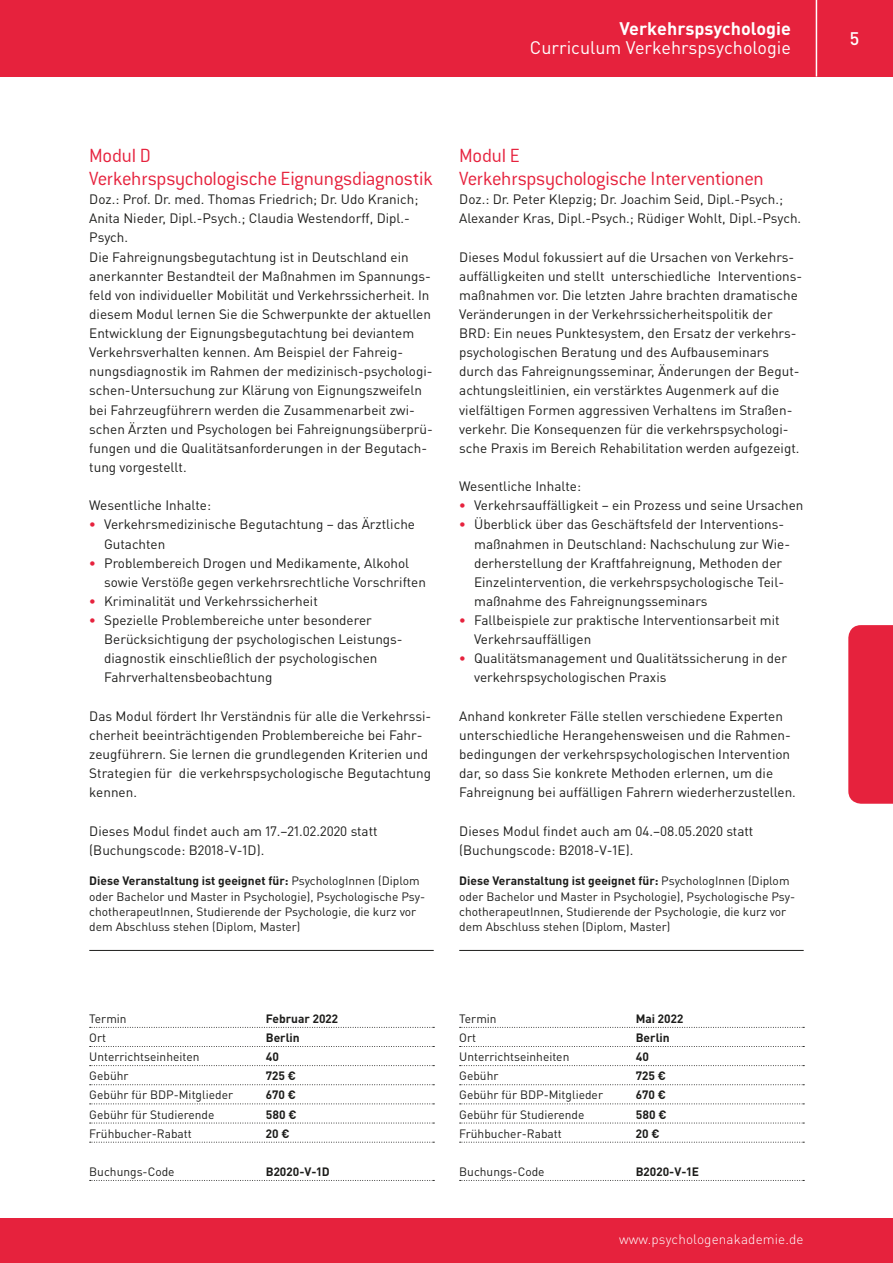
<style>
.page{position:relative;width:893px;height:1263px;background:#fff}
.page>*{position:absolute;margin:0;border:0;box-sizing:border-box;transform-origin:0 0}
.t1{font:300 21px/22.5px "Conduit ITC Pro";letter-spacing:-.015em;color:#e6223d}
.t2{font:18px "DIN Pro";color:#fff}
.t3{font:700 18px "DIN Pro";color:#fff}
.t4{font:500 18px "DIN Pro";color:#fff}
.t5{font:13.5px/19.2px "DIN Pro";color:#1d1d1b}
.t6{font:300 13.5px "DIN Pro";letter-spacing:.01em;color:#fff}
.t7{font:12px/15.3px "DIN Pro";color:#1d1d1b}
.t8{font:700 12px "DIN Pro";color:#1d1d1b}
.s1{font-weight:700;color:#e6223d}
.s2{font-weight:700}
</style>
<div class="page">
<div style="left:0;top:1218px;width:893px;height:45px;background:#e6223d"></div>
<div style="left:848px;top:625px;width:45px;height:179px;background:#e6223d"></div>
<div style="left:0;top:0;width:893px;height:77px;background:#e6223d"></div>
<hr style="left:816px;top:0;width:1px;height:77px;background:#fff">
<hr style="left:89px;top:950px;width:345px;height:1px;background:#1d1d1b">
<svg style="left:90px;top:1027px;width:344px;height:1px"></svg>
<svg style="left:90px;top:1046px;width:344px;height:1px"></svg>
<svg style="left:90px;top:1065px;width:344px;height:1px"></svg>
<svg style="left:90px;top:1084px;width:344px;height:1px"></svg>
<svg style="left:90px;top:1103px;width:344px;height:1px"></svg>
<svg style="left:90px;top:1123px;width:344px;height:1px"></svg>
<svg style="left:90px;top:1142px;width:344px;height:1px"></svg>
<svg style="left:90px;top:1180px;width:344px;height:1px"></svg>
<hr style="left:459px;top:950px;width:345px;height:1px;background:#1d1d1b">
<svg style="left:460px;top:1027px;width:344px;height:1px"></svg>
<svg style="left:460px;top:1046px;width:344px;height:1px"></svg>
<svg style="left:460px;top:1065px;width:344px;height:1px"></svg>
<svg style="left:460px;top:1084px;width:344px;height:1px"></svg>
<svg style="left:460px;top:1103px;width:344px;height:1px"></svg>
<svg style="left:460px;top:1123px;width:344px;height:1px"></svg>
<svg style="left:460px;top:1142px;width:344px;height:1px"></svg>
<svg style="left:460px;top:1180px;width:344px;height:1px"></svg>
<h2 class="t3" style="left:619px;top:16px;width:173px">Verkehrspsychologie</h2>
<h2 class="t2" style="left:530px;top:36px;width:262px">Curriculum Verkehrspsychologie</h2>
<h1 class="t1" style="left:89px;top:145px;width:345px">Modul D<br>Verkehrspsychologische Eignungsdiagnostik</h1>
<p class="t5" style="left:89px;top:189px;width:345px">Doz. : Prof. Dr. med. Thomas Friedrich; Dr. Udo Kranich; Anita Nieder, Dipl.-Psych. ; Claudia Westendorff, Dipl.- Psych.<br>Die Fahreignungsbegutachtung ist in Deutschland ein anerkannter Bestandteil der Maßnahmen im Spannungs&shy;feld von individueller Mobilität und Verkehrssicherheit. In diesem Modul lernen Sie die Schwerpunkte der aktuellen Entwicklung der Eignungsbegutachtung bei deviantem Verkehrsverhalten kennen. Am Beispiel der Fahreig&shy;nungsdiagnostik im Rahmen der medizinisch-psychologi&shy;schen-Untersuchung zur Klärung von Eignungszweifeln bei Fahrzeugführern werden die Zusammenarbeit zwi&shy;schen Ärzten und Psychologen bei Fahreignungsüberprü&shy;fungen und die Qualitätsanforderungen in der Begutach&shy;tung vorgestellt.</p>
<p class="t5" style="left:89px;top:495px;width:123px">Wesentliche Inhalte:</p>
<p class="t5" style="left:104px;top:514px;width:312px;text-indent:-15px"><span class="s1">•</span> Verkehrsmedizinische Begutachtung – das Ärztliche<br>Gutachten</p>
<p class="t5" style="left:104px;top:553px;width:323px;text-indent:-15px"><span class="s1">•</span> Problembereich Drogen und Medikamente, Alkohol sowie Verstöße gegen verkehrsrechtliche Vorschriften</p>
<p class="t5" style="left:89px;top:591px;width:230px"><span class="s1">•</span> Kriminalität und Verkehrssicherheit</p>
<p class="t5" style="left:104px;top:610px;width:300px;text-indent:-15px"><span class="s1">•</span> Spezielle Problembereiche unter besonderer Berücksichtigung der psychologischen Leistungs&shy;diagnostik einschließlich der psychologischen Fahrverhaltensbeobachtung</p>
<p class="t5" style="left:89px;top:706px;width:343px">Das Modul fördert Ihr Verständnis für alle die Verkehrssi&shy;cherheit beeinträchtigenden Problembereiche bei Fahr&shy;zeugführern. Sie lernen die grundlegenden Kriterien und Strategien für die verkehrspsychologische Begutachtung kennen.</p>
<p class="t5" style="left:89px;top:820px;width:290px">Dieses Modul findet auch am 17.–21.02.2020 statt (Buchungscode: B2018-V-1D).</p>
<p class="t7" style="left:89px;top:873px;width:337px"><span class="s2">Diese Veranstaltung ist geeignet für:</span> PsychologInnen (Diplom oder Bachelor und Master in Psychologie), Psychologische Psy&shy;chotherapeutInnen, Studierende der Psychologie, die kurz vor dem Abschluss stehen (Diplom, Master)</p>
<h1 class="t1" style="left:459px;top:145px;width:306px">Modul E<br>Verkehrspsychologische Interventionen</h1>
<p class="t5" style="left:459px;top:189px;width:341px">Doz. : Dr. Peter Klepzig; Dr. Joachim Seid, Dipl.-Psych. ;<br>Alexander Kras, Dipl.-Psych. ; Rüdiger Wohlt, Dipl.-Psych.</p>
<p class="t5" style="left:459px;top:246px;width:344px">Dieses Modul fokussiert auf die Ursachen von Verkehrs&shy;auffälligkeiten und stellt unterschiedliche Interventions&shy;maßnahmen vor. Die letzten Jahre brachten dramatische Veränderungen in der Verkehrssicherheitspolitik der BRD: Ein neues Punktesystem, den Ersatz der verkehrs&shy;psychologischen Beratung und des Aufbauseminars durch das Fahreignungsseminar, Änderungen der Begut&shy;achtungsleitlinien, ein verstärktes Augenmerk auf die vielfältigen Formen aggressiven Verhaltens im Straßen&shy;verkehr. Die Konsequenzen für die verkehrspsychologi&shy;sche Praxis im Bereich Rehabilitation werden aufgezeigt.</p>
<p class="t5" style="left:459px;top:476px;width:123px">Wesentliche Inhalte:</p>
<p class="t5" style="left:459px;top:495px;width:346px"><span class="s1">•</span> Verkehrsauffälligkeit – ein Prozess und seine Ursachen</p>
<p class="t5" style="left:474px;top:514px;width:317px;text-indent:-15px"><span class="s1">•</span> Überblick über das Geschäftsfeld der Interventions&shy;maßnahmen in Deutschland: Nachschulung zur Wie&shy;derherstellung der Kraftfahreignung, Methoden der Einzelintervention, die verkehrspsychologische Teil&shy;maßnahme des Fahreignungsseminars</p>
<p class="t5" style="left:474px;top:610px;width:307px;text-indent:-15px"><span class="s1">•</span> Fallbeispiele zur praktische Interventionsarbeit mit<br>Verkehrsauffälligen</p>
<p class="t5" style="left:474px;top:648px;width:314px;text-indent:-15px"><span class="s1">•</span> Qualitätsmanagement und Qualitätssicherung in der verkehrspsychologischen Praxis</p>
<p class="t5" style="left:459px;top:706px;width:336px">Anhand konkreter Fälle stellen verschiedene Experten unterschiedliche Herangehensweisen und die Rahmen&shy;bedingungen der verkehrspsychologischen Intervention dar, so dass Sie konkrete Methoden erlernen, um die Fahreignung bei auffälligen Fahrern wiederherzustellen.</p>
<p class="t5" style="left:459px;top:820px;width:296px">Dieses Modul findet auch am 04.–08.05.2020 statt (Buchungscode: B2018-V-1E).</p>
<p class="t7" style="left:459px;top:873px;width:337px"><span class="s2">Diese Veranstaltung ist geeignet für:</span> PsychologInnen (Diplom oder Bachelor und Master in Psychologie), Psychologische Psy&shy;chotherapeutInnen, Studierende der Psychologie, die kurz vor dem Abschluss stehen (Diplom, Master)</p>
<p class="t7" style="left:89px;top:1010px;width:39px">Termin</p>
<p class="t8" style="left:266px;top:1010px;width:74px">Februar 2022</p>
<p class="t7" style="left:89px;top:1029px;width:18px">Ort</p>
<p class="t8" style="left:266px;top:1029px;width:36px">Berlin</p>
<p class="t7" style="left:89px;top:1049px;width:112px">Unterrichtseinheiten</p>
<p class="t8" style="left:266px;top:1049px;width:15px">40</p>
<p class="t7" style="left:89px;top:1068px;width:41px">Gebühr</p>
<p class="t8" style="left:266px;top:1068px;width:32px">725 €</p>
<p class="t7" style="left:89px;top:1087px;width:145px">Gebühr für BDP-Mitglieder</p>
<p class="t8" style="left:266px;top:1087px;width:32px">670 €</p>
<p class="t7" style="left:89px;top:1106px;width:127px">Gebühr für Studierende</p>
<p class="t8" style="left:266px;top:1106px;width:32px">580 €</p>
<p class="t7" style="left:89px;top:1125px;width:104px">Frühbucher-Rabatt</p>
<p class="t8" style="left:266px;top:1125px;width:25px">20 €</p>
<p class="t7" style="left:89px;top:1163px;width:87px">Buchungs-Code</p>
<p class="t8" style="left:266px;top:1163px;width:65px">B2020-V-1D</p>
<p class="t7" style="left:459px;top:1010px;width:39px">Termin</p>
<p class="t8" style="left:636px;top:1010px;width:49px">Mai 2022</p>
<p class="t7" style="left:459px;top:1029px;width:18px">Ort</p>
<p class="t8" style="left:636px;top:1029px;width:36px">Berlin</p>
<p class="t7" style="left:459px;top:1049px;width:112px">Unterrichtseinheiten</p>
<p class="t8" style="left:636px;top:1049px;width:15px">40</p>
<p class="t7" style="left:459px;top:1068px;width:41px">Gebühr</p>
<p class="t8" style="left:636px;top:1068px;width:32px">725 €</p>
<p class="t7" style="left:459px;top:1087px;width:145px">Gebühr für BDP-Mitglieder</p>
<p class="t8" style="left:636px;top:1087px;width:32px">670 €</p>
<p class="t7" style="left:459px;top:1106px;width:127px">Gebühr für Studierende</p>
<p class="t8" style="left:636px;top:1106px;width:32px">580 €</p>
<p class="t7" style="left:459px;top:1125px;width:104px">Frühbucher-Rabatt</p>
<p class="t8" style="left:636px;top:1125px;width:25px">20 €</p>
<p class="t7" style="left:459px;top:1163px;width:87px">Buchungs-Code</p>
<p class="t8" style="left:636px;top:1163px;width:65px">B2020-V-1E</p>
<p class="t6" style="left:619px;top:1230px;width:186px">www.psychologenakademie.de</p>
<h2 class="t4" style="left:850px;top:26px;width:11px">5</h2>
</div>
